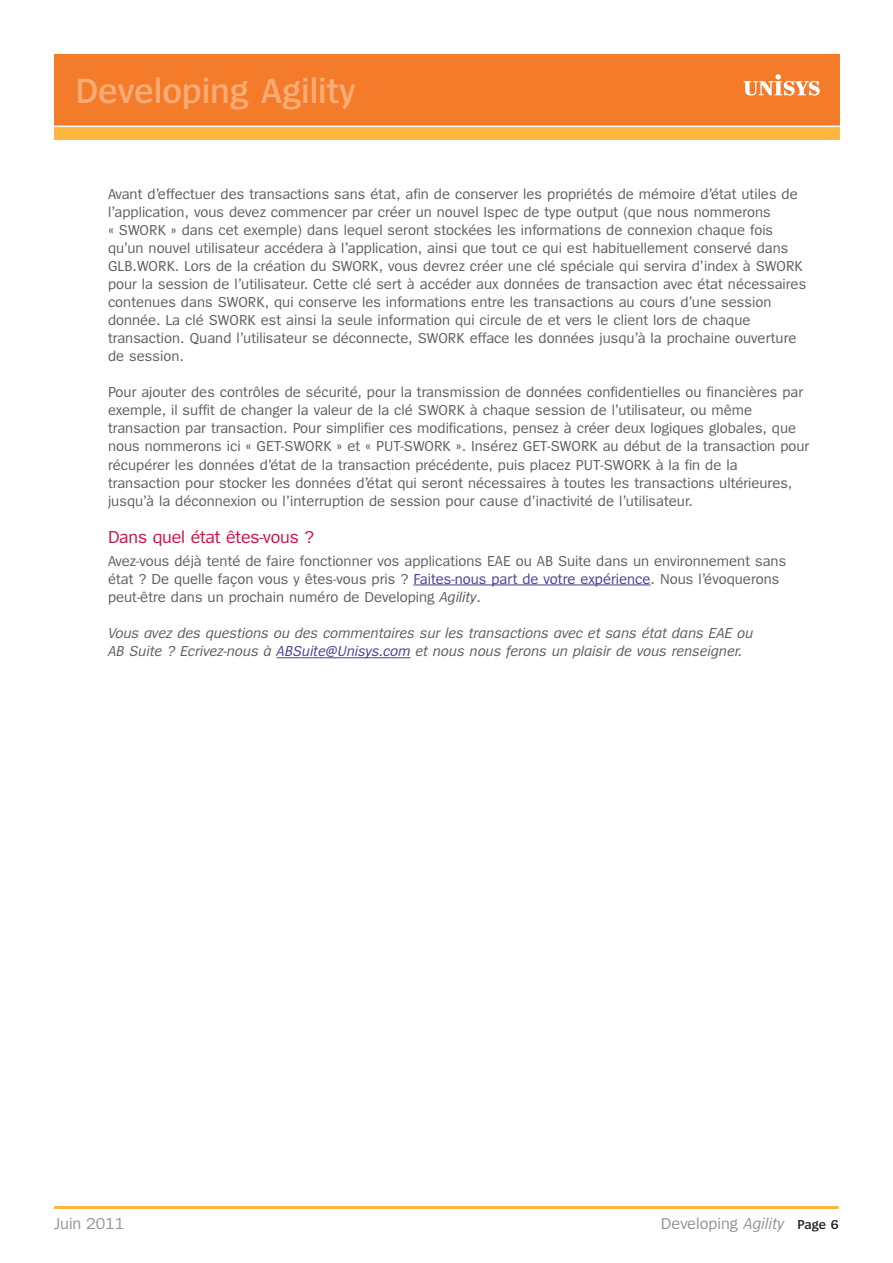
<style>
.page{position:relative;width:893px;height:1263px;background:#fff}
.page>*{position:absolute;margin:0;border:0;box-sizing:border-box;transform-origin:0 0}
.t1{font:600 36.6px "Spiegel";letter-spacing:-.005em;color:#f9ab75}
.t2{font:18px "Spiegel";letter-spacing:-.01em;color:#cd1141}
.t3{font:16.5px "Spiegel";color:#939598}
.t4{font:15px/18px "Spiegel";color:#5f5f62}
.t5{font:italic 15px/18px "Spiegel";color:#5f5f62}
.s1{color:#4d3c98}
.s2{font-style:italic}
.s3{font-weight:600;font-size:13.5px;color:#231f20}
</style>
<div class="page">
<div style="left:54px;top:112px;width:786px;height:28px;background:#fcb53d"></div>
<div style="left:54px;top:54px;width:786px;height:72px;background:#f47b2a"></div>
<svg style="left:743px;top:74px;width:77px;height:22px"></svg>
<hr style="left:54px;top:126px;width:788px;height:1px;background:#fff">
<hr style="left:54px;top:1206px;width:784px;height:3px;background:#fcb53d">
<hr style="left:413px;top:584px;width:238px;height:1px;background:#4d3c98">
<hr style="left:277px;top:657px;width:134px;height:1px;background:#4d3c98">
<h1 class="t1" style="left:75px;top:78px;width:282px">Developing Agility</h1>
<p class="t4" style="left:108px;top:186px;width:700px">Avant d’effectuer des transactions sans état, afin de conserver les propriétés de mémoire d’état utiles de l’application, vous devez commencer par créer un nouvel Ispec de type output (que nous nommerons<br>« SWORK » dans cet exemple) dans lequel seront stockées les informations de connexion chaque fois qu’un nouvel utilisateur accédera à l’application, ainsi que tout ce qui est habituellement conservé dans GLB.WORK. Lors de la création du SWORK, vous devrez créer une clé spéciale qui servira d’index à SWORK pour la session de l’utilisateur. Cette clé sert à accéder aux données de transaction avec état nécessaires contenues dans SWORK, qui conserve les informations entre les transactions au cours d’une session donnée. La clé SWORK est ainsi la seule information qui circule de et vers le client lors de chaque transaction. Quand l’utilisateur se déconnecte, SWORK efface les données jusqu’à la prochaine ouverture de session.</p>
<p class="t4" style="left:108px;top:384px;width:703px">Pour ajouter des contrôles de sécurité, pour la transmission de données confidentielles ou financières par exemple, il suffit de changer la valeur de la clé SWORK à chaque session de l’utilisateur, ou même transaction par transaction. Pour simplifier ces modifications, pensez à créer deux logiques globales, que nous nommerons ici « GET-SWORK » et « PUT-SWORK ». Insérez GET-SWORK au début de la transaction pour récupérer les données d’état de la transaction précédente, puis placez PUT-SWORK à la fin de la transaction pour stocker les données d’état qui seront nécessaires à toutes les transactions ultérieures, jusqu’à la déconnexion ou l’interruption de session pour cause d’inactivité de l’utilisateur.</p>
<p class="t2" style="left:108px;top:530px;width:207px">Dans quel état êtes-vous ?</p>
<p class="t4" style="left:108px;top:552px;width:680px">Avez-vous déjà tenté de faire fonctionner vos applications EAE ou AB Suite dans un environnement sans état ? De quelle façon vous y êtes-vous pris ? <span class="s1">Faites-nous part de votre expérience</span>. Nous l’évoquerons peut-être dans un prochain numéro de Developing <span class="s2">Agility</span>.</p>
<p class="t5" style="left:108px;top:624px;width:647px">Vous avez des questions ou des commentaires sur les transactions avec et sans état dans EAE ou<br>AB Suite ? Ecrivez-nous à <span class="s1">ABSuite@Unisys.com</span> et nous nous ferons un plaisir de vous renseigner.</p>
<p class="t3" style="left:54px;top:1218px;width:72px">Juin 2011</p>
<p class="t3" style="left:661px;top:1218px;width:179px">Developing <span class="s2">Agility</span> <span class="s3">Page 6</span></p>
</div>
